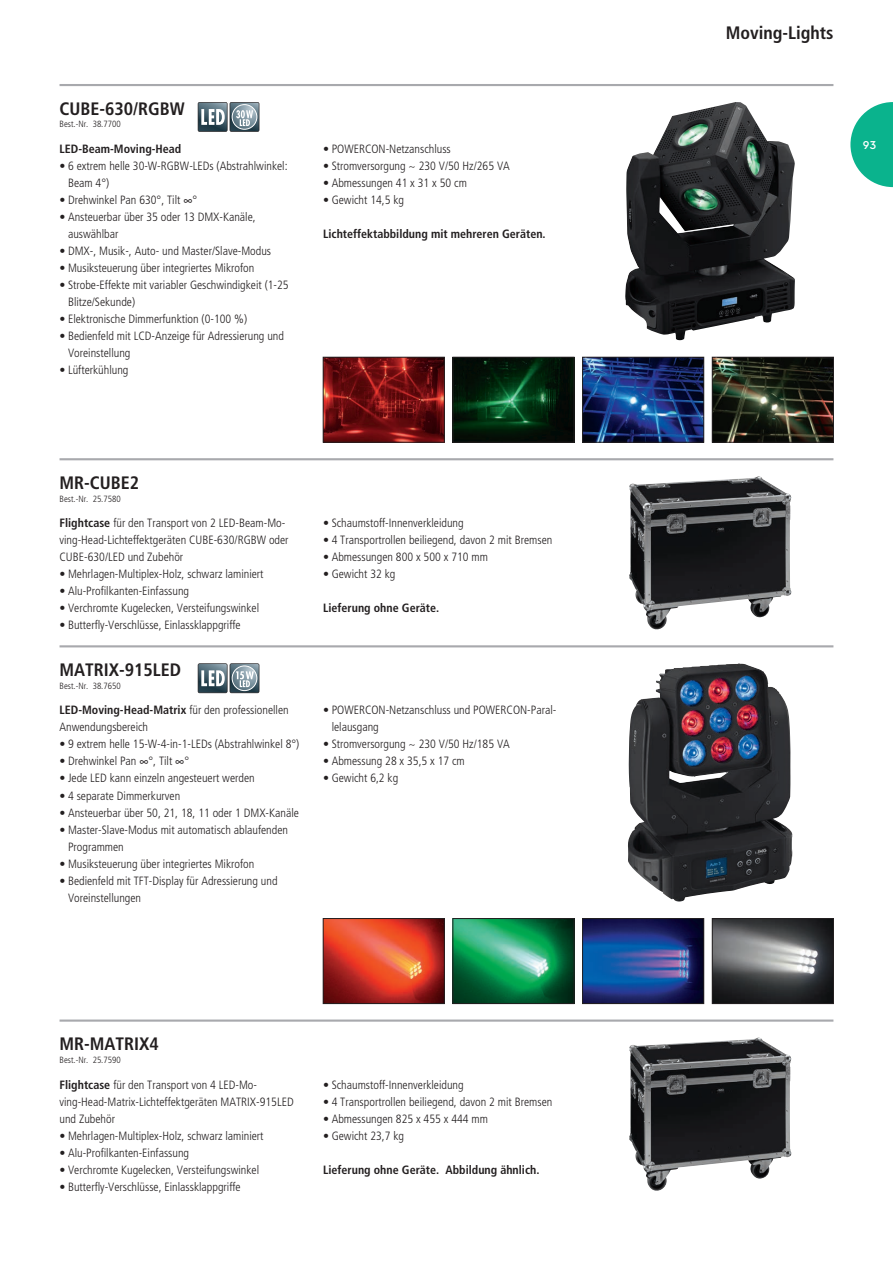
<style>
.page{position:relative;width:893px;height:1263px;background:#fff}
.page>*{position:absolute;margin:0;border:0;box-sizing:border-box;transform-origin:0 0}
.Artikelnummer{font:700 condensed 18px "Frutiger LT Pro";color:#231f20}
.Vorspann_Headline_Re{font:700 condensed 18px "Frutiger LT Pro";color:#231f20}
.Body{font:300 condensed 12px/17px "Frutiger LT Pro";color:#231f20}
.Body-2{font:700 condensed 12px "Frutiger LT Pro";color:#231f20}
.t1{font:500 12px "Cera PRO";color:#fff}
.Bestellnummer{font:300 condensed 9px "Frutiger LT Pro";color:#231f20}
.s1{font-weight:700}
</style>
<div class="page">
<svg style="left:850px;top:102px;width:43px;height:85px"></svg>
<svg style="left:198px;top:102px;width:61px;height:30px"></svg>
<img style="left:629px;top:476px;width:162px;height:153px">
<svg style="left:198px;top:663px;width:61px;height:30px"></svg>
<hr style="left:60px;top:645px;width:773px;height:2px;background:#a8a9ad">
<hr style="left:60px;top:458px;width:773px;height:2px;background:#a8a9ad">
<img style="left:629px;top:1037px;width:162px;height:154px">
<hr style="left:60px;top:1019px;width:773px;height:3px;background:#a8a9ad">
<hr style="left:60px;top:84px;width:773px;height:2px;background:#a8a9ad">
<img style="left:455px;top:359px;width:117px;height:81px">
<div style="left:453px;top:357px;width:121px;height:85px;border:1px solid #231f20"></div>
<img style="left:584px;top:359px;width:118px;height:81px">
<div style="left:582px;top:357px;width:122px;height:85px;border:1px solid #231f20"></div>
<img style="left:325px;top:359px;width:118px;height:81px">
<div style="left:323px;top:357px;width:122px;height:85px;border:1px solid #231f20"></div>
<img style="left:714px;top:359px;width:118px;height:81px">
<div style="left:712px;top:357px;width:122px;height:85px;border:1px solid #231f20"></div>
<img style="left:625px;top:102px;width:170px;height:238px">
<img style="left:628px;top:663px;width:164px;height:238px">
<img style="left:584px;top:920px;width:118px;height:82px">
<div style="left:582px;top:918px;width:122px;height:86px;border:1px solid #231f20"></div>
<img style="left:455px;top:920px;width:117px;height:82px">
<div style="left:453px;top:918px;width:121px;height:86px;border:1px solid #231f20"></div>
<img style="left:714px;top:920px;width:118px;height:82px">
<div style="left:712px;top:918px;width:122px;height:86px;border:1px solid #231f20"></div>
<img style="left:325px;top:920px;width:118px;height:82px">
<div style="left:323px;top:918px;width:122px;height:86px;border:1px solid #231f20"></div>
<p class="Artikelnummer" style="left:60px;top:98px;width:127px">CUBE-630/RGBW</p>
<p class="Bestellnummer" style="left:60px;top:119px;width:63px">Best.-Nr. 38.7700</p>
<p class="Body-2" style="left:60px;top:142px;width:123px">LED-Beam-Moving-Head</p>
<p class="Body" style="left:68px;top:158px;width:221px;text-indent:-9px">• 6 extrem helle 30-W-RGBW-LEDs (Abstrahlwinkel:<br>Beam 4°)</p>
<p class="Body" style="left:60px;top:192px;width:139px">• Drehwinkel Pan 630°, Tilt ∞°</p>
<p class="Body" style="left:68px;top:209px;width:189px;text-indent:-9px">• Ansteuerbar über 35 oder 13 DMX-Kanäle, auswählbar</p>
<p class="Body" style="left:60px;top:243px;width:213px">• DMX-, Musik-, Auto- und Master/Slave-Modus</p>
<p class="Body" style="left:60px;top:260px;width:196px">• Musiksteuerung über integriertes Mikrofon</p>
<p class="Body" style="left:68px;top:277px;width:222px;text-indent:-9px">• Strobe-Effekte mit variabler Geschwindigkeit (1-25<br>Blitze/Sekunde)</p>
<p class="Body" style="left:60px;top:311px;width:189px">• Elektronische Dimmerfunktion (0-100 %)</p>
<p class="Body" style="left:68px;top:328px;width:218px;text-indent:-9px">• Bedienfeld mit LCD-Anzeige für Adressierung und<br>Voreinstellung</p>
<p class="Body" style="left:60px;top:362px;width:70px">• Lüfterkühlung</p>
<p class="Body" style="left:323px;top:141px;width:129px">• POWERCON-Netzanschluss</p>
<p class="Body" style="left:323px;top:158px;width:188px">• Stromversorgung ~ 230 V/50 Hz/265 VA</p>
<p class="Body" style="left:323px;top:175px;width:145px">• Abmessungen 41 x 31 x 50 cm</p>
<p class="Body" style="left:323px;top:192px;width:82px">• Gewicht 14,5 kg</p>
<p class="Body-2" style="left:323px;top:227px;width:224px">Lichteffektabbildung mit mehreren Geräten.</p>
<p class="Artikelnummer" style="left:60px;top:472px;width:81px">MR-CUBE2</p>
<p class="Bestellnummer" style="left:60px;top:493px;width:63px">Best.-Nr. 25.7580</p>
<p class="Body" style="left:60px;top:515px;width:231px"><span class="s1">Flightcase</span> für den Transport von 2 LED-Beam-Mo‑ ving-Head-Lichteffektgeräten CUBE‑630/RGBW oder<br>CUBE‑630/LED und Zubehör</p>
<p class="Body" style="left:60px;top:566px;width:206px">• Mehrlagen-Multiplex-Holz, schwarz laminiert</p>
<p class="Body" style="left:60px;top:583px;width:131px">• Alu-Profilkanten-Einfassung</p>
<p class="Body" style="left:60px;top:600px;width:201px">• Verchromte Kugelecken, Versteifungswinkel</p>
<p class="Body" style="left:60px;top:617px;width:183px">• Butterfly-Verschlüsse, Einlassklappgriffe</p>
<p class="Artikelnummer" style="left:60px;top:659px;width:123px">MATRIX-915LED</p>
<p class="Bestellnummer" style="left:60px;top:680px;width:63px">Best.-Nr. 38.7650</p>
<p class="Body" style="left:60px;top:702px;width:231px"><span class="s1">LED-Moving-Head-Matrix</span> für den professionellen<br>Anwendungsbereich</p>
<p class="Body" style="left:60px;top:736px;width:241px">• 9 extrem helle 15-W-4-in-1-LEDs (Abstrahlwinkel 8°)</p>
<p class="Body" style="left:60px;top:753px;width:131px">• Drehwinkel Pan ∞°, Tilt ∞°</p>
<p class="Body" style="left:60px;top:770px;width:197px">• Jede LED kann einzeln angesteuert werden</p>
<p class="Body" style="left:60px;top:787px;width:122px">• 4 separate Dimmerkurven</p>
<p class="Body" style="left:60px;top:804px;width:241px">• Ansteuerbar über 50, 21, 18, 11 oder 1 DMX-Kanäle</p>
<p class="Body" style="left:68px;top:821px;width:222px;text-indent:-9px">• Master-Slave-Modus mit automatisch ablaufenden<br>Programmen</p>
<p class="Body" style="left:60px;top:855px;width:196px">• Musiksteuerung über integriertes Mikrofon</p>
<p class="Body" style="left:68px;top:872px;width:211px;text-indent:-9px">• Bedienfeld mit TFT-Display für Adressierung und<br>Voreinstellungen</p>
<p class="Body" style="left:323px;top:515px;width:142px">• Schaumstoff-Innenverkleidung</p>
<p class="Body" style="left:323px;top:532px;width:231px">• 4 Transportrollen beiliegend, davon 2 mit Bremsen</p>
<p class="Body" style="left:323px;top:549px;width:166px">• Abmessungen 800 x 500 x 710 mm</p>
<p class="Body" style="left:323px;top:566px;width:74px">• Gewicht 32 kg</p>
<p class="Body-2" style="left:323px;top:601px;width:118px">Lieferung ohne Geräte.</p>
<p class="Body" style="left:332px;top:702px;width:226px;text-indent:-9px">• POWERCON-Netzanschluss und POWERCON-Paral‑ lelausgang</p>
<p class="Body" style="left:323px;top:736px;width:188px">• Stromversorgung ~ 230 V/50 Hz/185 VA</p>
<p class="Body" style="left:323px;top:753px;width:143px">• Abmessung 28 x 35,5 x 17 cm</p>
<p class="Body" style="left:323px;top:770px;width:77px">• Gewicht 6,2 kg</p>
<p class="Artikelnummer" style="left:60px;top:1033px;width:101px">MR-MATRIX4</p>
<p class="Bestellnummer" style="left:60px;top:1055px;width:63px">Best.-Nr. 25.7590</p>
<p class="Body" style="left:60px;top:1076px;width:236px"><span class="s1">Flightcase</span> für den Transport von 4 LED-Mo‑ ving-Head-Matrix-Lichteffektgeräten MATRIX‑915LED und Zubehör</p>
<p class="Body" style="left:60px;top:1127px;width:206px">• Mehrlagen-Multiplex-Holz, schwarz laminiert</p>
<p class="Body" style="left:60px;top:1144px;width:131px">• Alu-Profilkanten-Einfassung</p>
<p class="Body" style="left:60px;top:1161px;width:201px">• Verchromte Kugelecken, Versteifungswinkel</p>
<p class="Body" style="left:60px;top:1178px;width:183px">• Butterfly-Verschlüsse, Einlassklappgriffe</p>
<p class="Body" style="left:323px;top:1076px;width:142px">• Schaumstoff-Innenverkleidung</p>
<p class="Body" style="left:323px;top:1093px;width:231px">• 4 Transportrollen beiliegend, davon 2 mit Bremsen</p>
<p class="Body" style="left:323px;top:1110px;width:166px">• Abmessungen 825 x 455 x 444 mm</p>
<p class="Body" style="left:323px;top:1127px;width:82px">• Gewicht 23,7 kg</p>
<p class="Body-2" style="left:323px;top:1162px;width:218px">Lieferung ohne Geräte. Abbildung ähnlich.</p>
<p class="Vorspann_Headline_Re" style="left:726px;top:22px;width:109px">Moving-Lights</p>
<p class="t1" style="left:863px;top:137px;width:15px">93</p>
</div>
